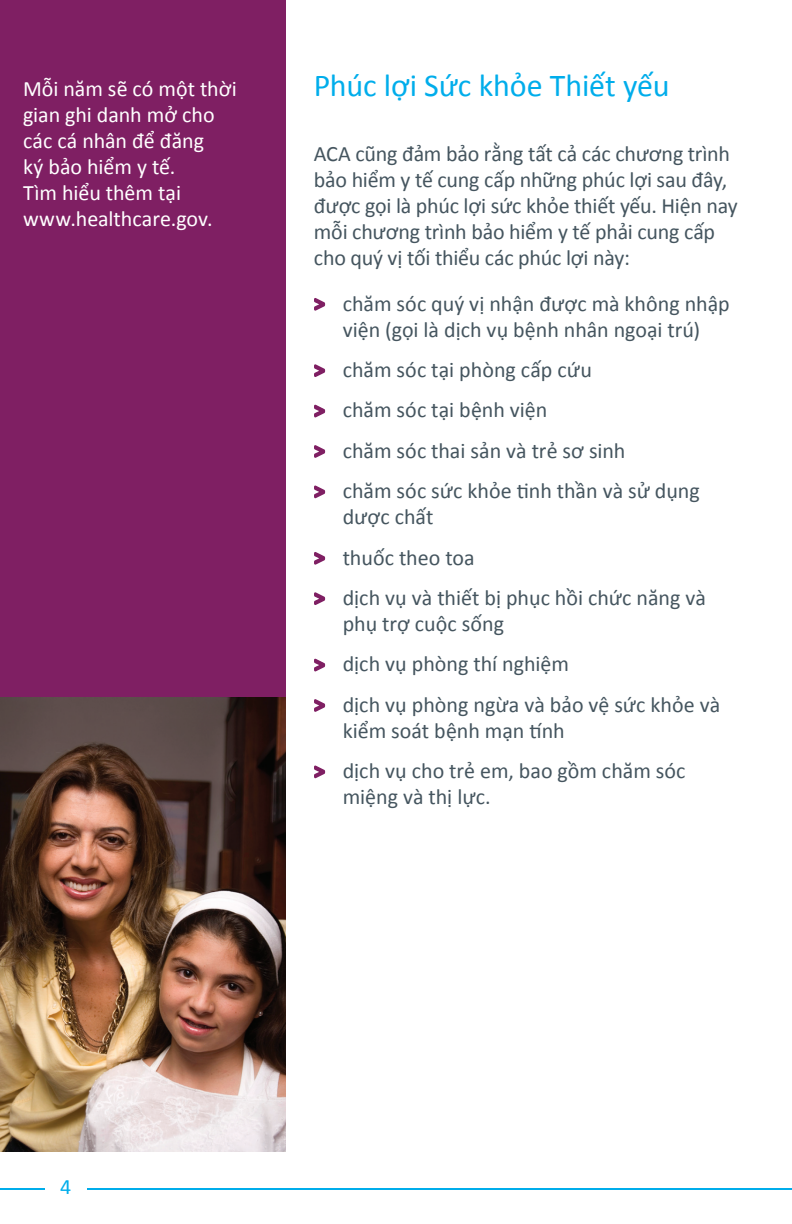
<style>
.page{position:relative;width:792px;height:1224px;background:#fff}
.page>*{position:absolute;margin:0;border:0;box-sizing:border-box;transform-origin:0 0}
.Subsection{font:32px "Calibri";letter-spacing:-.005em;color:#00adeb}
.Bullet{font:22px/26px "Calibri";color:#45555f}
.Text{font:22px/26px "Calibri";letter-spacing:-.01em;color:#45555f}
.Section{font:22px/26px "Calibri";color:#fff}
.t1{font:22px "Calibri";color:#00adeb}
.s1{font-weight:700;color:#7f1f63}
</style>
<div class="page">
<hr style="left:87px;top:1188px;width:705px;height:2px;background:#00adeb">
<hr style="left:0;top:1188px;width:44px;height:2px;background:#00adeb">
<svg style="left:314px;top:298px;width:12px;height:13px"></svg>
<svg style="left:314px;top:364px;width:12px;height:13px"></svg>
<svg style="left:314px;top:404px;width:12px;height:14px"></svg>
<svg style="left:314px;top:445px;width:12px;height:13px"></svg>
<svg style="left:314px;top:485px;width:12px;height:14px"></svg>
<svg style="left:314px;top:552px;width:12px;height:13px"></svg>
<svg style="left:314px;top:592px;width:12px;height:13px"></svg>
<svg style="left:314px;top:658px;width:12px;height:14px"></svg>
<svg style="left:314px;top:699px;width:12px;height:13px"></svg>
<svg style="left:314px;top:765px;width:12px;height:14px"></svg>
<div style="left:0;top:0;width:285px;height:1152px;background:#7f1f63"></div>
<img style="left:0;top:698px;width:285px;height:454px">
<p class="Section" style="left:23px;top:75px;width:215px">Mỗi năm sẽ có một thời</p>
<p class="Subsection" style="left:314px;top:65px;width:357px">Phúc lợi Sức khỏe Thiết yếu</p>
<p class="Section" style="left:23px;top:101px;width:193px">gian ghi danh mở cho các cá nhân để đăng ký bảo hiểm y tế.<br>Tìm hiểu thêm tại www.healthcare.gov.</p>
<p class="Text" style="left:314px;top:140px;width:425px">ACA cũng đảm bảo rằng tất cả các chương trình bảo hiểm y tế cung cấp những phúc lợi sau đây, được gọi là phúc lợi sức khỏe thiết yếu. Hiện nay mỗi chương trình bảo hiểm y tế phải cung cấp cho quý vị tối thiểu các phúc lợi này:</p>
<p class="Bullet" style="left:314px;top:290px;width:417px;text-align:center"><span class="s1">&gt;</span> chăm sóc quý vị nhận được mà không nhập viện (gọi là dịch vụ bệnh nhân ngoại trú)</p>
<p class="Bullet" style="left:314px;top:357px;width:279px"><span class="s1">&gt;</span> chăm sóc tại phòng cấp cứu</p>
<p class="Bullet" style="left:314px;top:397px;width:235px"><span class="s1">&gt;</span> chăm sóc tại bệnh viện</p>
<p class="Bullet" style="left:314px;top:437px;width:313px"><span class="s1">&gt;</span> chăm sóc thai sản và trẻ sơ sinh</p>
<p class="Bullet" style="left:343px;top:478px;width:359px;text-indent:-29px"><span class="s1">&gt;</span> chăm sóc sức khỏe tinh thần và sử dụng dược chất</p>
<p class="Bullet" style="left:314px;top:544px;width:162px"><span class="s1">&gt;</span> thuốc theo toa</p>
<p class="Bullet" style="left:343px;top:585px;width:365px;text-indent:-29px"><span class="s1">&gt;</span> dịch vụ và thiết bị phục hồi chức năng và phụ trợ cuộc sống</p>
<p class="Bullet" style="left:314px;top:651px;width:257px"><span class="s1">&gt;</span> dịch vụ phòng thí nghiệm</p>
<p class="Bullet" style="left:343px;top:691px;width:379px;text-indent:-29px"><span class="s1">&gt;</span> dịch vụ phòng ngừa và bảo vệ sức khỏe và kiểm soát bệnh mạn tính</p>
<p class="Bullet" style="left:343px;top:758px;width:344px;text-indent:-29px"><span class="s1">&gt;</span> dịch vụ cho trẻ em, bao gồm chăm sóc miệng và thị lực.</p>
<p class="t1" style="left:60px;top:1173px;width:13px">4</p>
</div>
